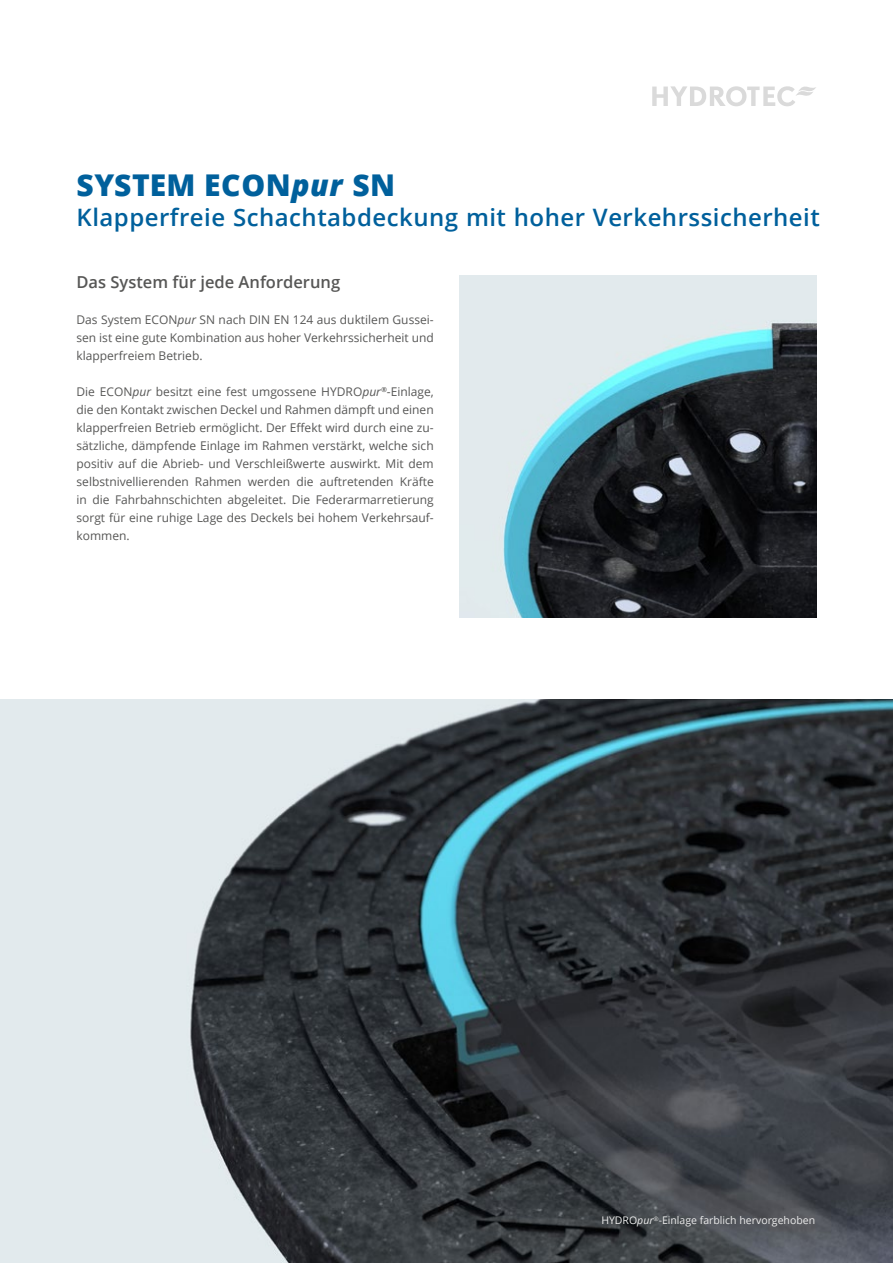
<style>
.page{position:relative;width:893px;height:1263px;background:#fff}
.page>*{position:absolute;margin:0;border:0;box-sizing:border-box;transform-origin:0 0}
.t1{font:800 30px "Open Sans";letter-spacing:.02em;color:#00609c}
.t2{font:600 24px "Open Sans";letter-spacing:.02em;color:#00609c}
.t3{font:600 16.5px "Open Sans";color:#575756}
.t4{font:12px/18px "Open Sans";color:#575756;text-align:justify}
.t5{font:10.5px "Open Sans";color:#ededed}
.s1{font-style:italic}
</style>
<div class="page">
<svg style="left:652px;top:86px;width:164px;height:20px"></svg>
<img style="left:0;top:699px;width:893px;height:564px">
<img style="left:460px;top:275px;width:356px;height:343px">
<h1 class="t1" style="left:77px;top:162px;width:320px">SYSTEM ECON<span class="s1">pur</span> SN</h1>
<h2 class="t2" style="left:77px;top:201px;width:745px">Klapperfreie Schachtabdeckung mit hoher Verkehrssicherheit</h2>
<h3 class="t3" style="left:77px;top:271px;width:265px">Das System für jede Anforderung</h3>
<p class="t4" style="left:77px;top:310px;width:359px">Das System ECON<span class="s1">pur</span> SN nach DIN EN 124 aus duktilem Gussei&shy;sen ist eine gute Kombination aus hoher Verkehrssicherheit und klapperfreiem Betrieb.</p>
<p class="t4" style="left:77px;top:382px;width:359px">Die ECON<span class="s1">pur</span> besitzt eine fest umgossene HYDRO<span class="s1">pur</span><sup>®</sup>-Einlage, die den Kontakt zwischen Deckel und Rahmen dämpft und einen klapperfreien Betrieb ermöglicht. Der Effekt wird durch eine zu&shy;sätzliche, dämpfende Einlage im Rahmen verstärkt, welche sich positiv auf die Abrieb- und Verschleißwerte auswirkt. Mit dem selbstnivellierenden Rahmen werden die auftretenden Kräfte in die Fahrbahnschichten abgeleitet. Die Federarmarretierung sorgt für eine ruhige Lage des Deckels bei hohem Verkehrsauf&shy;kommen.</p>
<p class="t5" style="left:601px;top:1213px;width:215px">HYDRO<span class="s1">pur</span><sup>®</sup>-Einlage farblich hervorgehoben</p>
</div>
